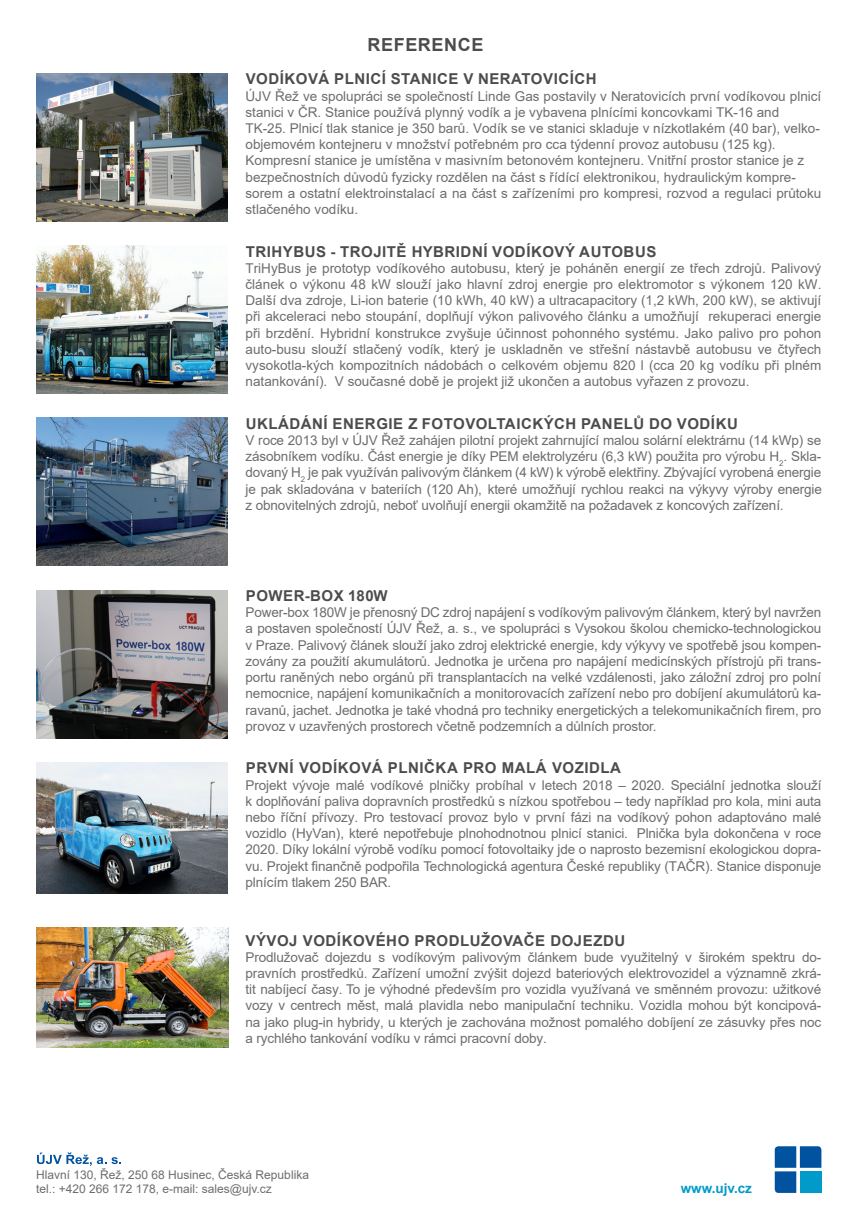
<style>
.page{position:relative;width:851px;height:1221px;background:#fff}
.page>*{position:absolute;margin:0;border:0;box-sizing:border-box;transform-origin:0 0}
.t1{font:700 18px "Arial";letter-spacing:.035em;color:#4b4c4d}
.t2{font:700 15px "Arial";letter-spacing:.035em;color:#4b4c4d}
.t3{font:13.5px/16.2px "Arial";color:#6c6d70;text-align:justify}
.t4{font:700 13.5px "Arial";color:#009bc8}
.t5{font:12px "Arial";color:#6c6d70}
</style>
<div class="page">
<svg style="left:774px;top:1146px;width:47px;height:46px;background:#2b7eb8"></svg>
<img style="left:36px;top:73px;width:192px;height:148px">
<img style="left:36px;top:418px;width:192px;height:148px">
<img style="left:36px;top:246px;width:192px;height:147px">
<img style="left:36px;top:590px;width:192px;height:148px">
<svg style="left:37px;top:1152px;width:84px;height:13px"></svg>
<img style="left:36px;top:762px;width:191px;height:131px">
<img style="left:37px;top:927px;width:191px;height:120px">
<p class="t1" style="left:367px;top:32px;width:117px">REFERENCE</p>
<p class="t2" style="left:246px;top:68px;width:352px">VODÍKOVÁ PLNICÍ STANICE V NERATOVICÍCH</p>
<p class="t3" style="left:245px;top:88px;width:577px;text-align:left">ÚJV Řež ve spolupráci se společností Linde Gas postavily v Neratovicích první vodíkovou plnicí stanici v ČR. Stanice používá plynný vodík a je vybavena plnícími koncovkami TK-16 and TK-25. Plnicí tlak stanice je 350 barů. Vodík se ve stanici skladuje v nízkotlakém (40 bar), velko&shy;objemovém kontejneru v množství potřebném pro cca týdenní provoz autobusu (125 kg).<br>Kompresní stanice je umístěna v masivním betonovém kontejneru. Vnitřní prostor stanice je z bezpečnostních důvodů fyzicky rozdělen na část s řídící elektronikou, hydraulickým kompre&shy;sorem a ostatní elektroinstalací a na část s zařízeními pro kompresi, rozvod a regulaci průtoku stlačeného vodíku.</p>
<p class="t2" style="left:246px;top:241px;width:412px">TRIHYBUS - TROJITĚ HYBRIDNÍ VODÍKOVÝ AUTOBUS</p>
<p class="t3" style="left:245px;top:260px;width:577px">TriHyBus je prototyp vodíkového autobusu, který je poháněn energií ze třech zdrojů. Palivový článek o výkonu 48 kW slouží jako hlavní zdroj energie pro elektromotor s výkonem 120 kW.<br>Další dva zdroje, Li-ion baterie (10 kWh, 40 kW) a ultracapacitory (1,2 kWh, 200 kW), se aktivují při akceleraci nebo stoupání, doplňují výkon palivového článku a umožňují rekuperaci energie při brzdění. Hybridní konstrukce zvyšuje účinnost pohonného systému. Jako palivo pro pohon auto-busu slouží stlačený vodík, který je uskladněn ve střešní nástavbě autobusu ve čtyřech vysokotla-kých kompozitních nádobách o celkovém objemu 820 l (cca 20 kg vodíku při plném natankování). V současné době je projekt již ukončen a autobus vyřazen z provozu.</p>
<p class="t2" style="left:246px;top:413px;width:493px">UKLÁDÁNÍ ENERGIE Z FOTOVOLTAICKÝCH PANELŮ DO VODÍKU</p>
<p class="t3" style="left:245px;top:432px;width:578px">V roce 2013 byl v ÚJV Řež zahájen pilotní projekt zahrnující malou solární elektrárnu (14 kWp) se zásobníkem vodíku. Část energie je díky PEM elektrolyzéru (6,3 kW) použita pro výrobu H<sub>2</sub>. Skla&shy;dovaný H<sub>2</sub> je pak využíván palivovým článkem (4 kW) k výrobě elektřiny. Zbývající vyrobená energie je pak skladována v bateriích (120 Ah), které umožňují rychlou reakci na výkyvy výroby energie z obnovitelných zdrojů, neboť uvolňují energii okamžitě na požadavek z koncových zařízení.</p>
<p class="t2" style="left:246px;top:585px;width:143px">POWER-BOX 180W</p>
<p class="t3" style="left:245px;top:604px;width:577px">Power-box 180W je přenosný DC zdroj napájení s vodíkovým palivovým článkem, který byl navržen a postaven společností ÚJV Řež, a. s., ve spolupráci s Vysokou školou chemicko-technologickou v Praze. Palivový článek slouží jako zdroj elektrické energie, kdy výkyvy ve spotřebě jsou kompen&shy;zovány za použití akumulátorů. Jednotka je určena pro napájení medicínských přístrojů při trans&shy;portu raněných nebo orgánů při transplantacích na velké vzdálenosti, jako záložní zdroj pro polní nemocnice, napájení komunikačních a monitorovacích zařízení nebo pro dobíjení akumulátorů ka&shy;ravanů, jachet. Jednotka je také vhodná pro techniky energetických a telekomunikačních firem, pro provoz v uzavřených prostorech včetně podzemních a důlních prostor.</p>
<p class="t2" style="left:246px;top:757px;width:376px">PRVNÍ VODÍKOVÁ PLNIČKA PRO MALÁ VOZIDLA</p>
<p class="t3" style="left:245px;top:776px;width:577px">Projekt vývoje malé vodíkové plničky probíhal v letech 2018 – 2020. Speciální jednotka slouží k doplňování paliva dopravních prostředků s nízkou spotřebou – tedy například pro kola, mini auta nebo říční přívozy. Pro testovací provoz bylo v první fázi na vodíkový pohon adaptováno malé vozidlo (HyVan), které nepotřebuje plnohodnotnou plnicí stanici. Plnička byla dokončena v roce 2020. Díky lokální výrobě vodíku pomocí fotovoltaiky jde o naprosto bezemisní ekologickou dopra&shy;vu. Projekt finančně podpořila Technologická agentura České republiky (TAČR). Stanice disponuje plnícím tlakem 250 BAR.</p>
<p class="t2" style="left:245px;top:929px;width:381px">VÝVOJ VODÍKOVÉHO PRODLUŽOVAČE DOJEZDU</p>
<p class="t3" style="left:245px;top:948px;width:577px">Prodlužovač dojezdu s vodíkovým palivovým článkem bude využitelný v širokém spektru do&shy;pravních prostředků. Zařízení umožní zvýšit dojezd bateriových elektrovozidel a významně zkrá&shy;tit nabíjecí časy. To je výhodné především pro vozidla využívaná ve směnném provozu: užitkové vozy v centrech měst, malá plavidla nebo manipulační techniku. Vozidla mohou být koncipová&shy;na jako plug-in hybridy, u kterých je zachována možnost pomalého dobíjení ze zásuvky přes noc a rychlého tankování vodíku v rámci pracovní doby.</p>
<p class="t5" style="left:36px;top:1165px;width:274px">Hlavní 130, Řež, 250 68 Husinec, Česká Republika</p>
<p class="t5" style="left:36px;top:1180px;width:237px">tel.: +420 266 172 178, e-mail: sales@ujv.cz</p>
<p class="t4" style="left:680px;top:1178px;width:73px">www.ujv.cz</p>
</div>
